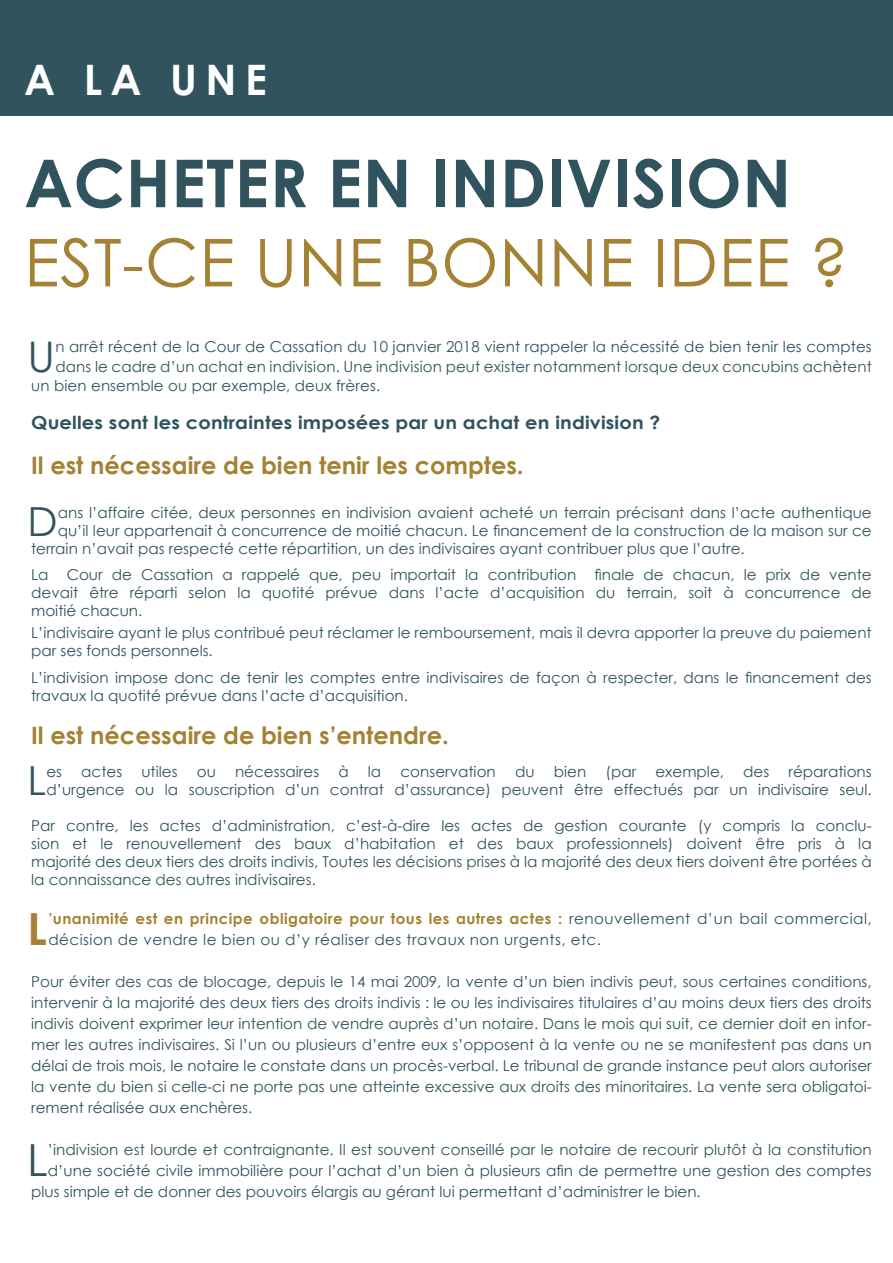
<style>
.page{position:relative;width:893px;height:1263px;background:#fff}
.page>*{position:absolute;margin:0;border:0;box-sizing:border-box;transform-origin:0 0}
.t1{font:700 66px "Century Gothic";letter-spacing:.01em;color:#30535d}
.t2{font:66px "Century Gothic";letter-spacing:.01em;color:#a48233}
.t3{font:700 44.25px "Century Gothic";color:#a48233}
.t4{font:44.25px "Century Gothic";color:#30535d}
.t5{font:42.15px "Century Gothic";color:#30535d}
.t6{font:700 42px "Century Gothic";color:#fff}
.t7{font:40.05px "Century Gothic";color:#30535d}
.t8{font:700 24px "Century Gothic";color:#a48233}
.t9{font:700 18px "Century Gothic";letter-spacing:.01em;color:#30535d;scale:1.08 1}
.t10{font:15px/18px "Century Gothic";color:#30535d;text-align:justify}
.t11{font:15px/21px "Century Gothic";letter-spacing:.03em;color:#30535d}
.s1{font-weight:700;color:#a48233}
</style>
<div class="page">
<div style="left:0;top:0;width:893px;height:116px;background:#30535d"></div>
<p class="t6" style="left:24px;top:48px;width:244px">A LA UNE</p>
<p class="t1" style="left:24px;top:133px;width:768px">ACHETER EN INDIVISION</p>
<p class="t2" style="left:24px;top:216px;width:826px">EST-CE UNE BONNE IDEE ?</p>
<p class="t5" style="left:27px;top:327px;width:29px">U</p>
<p class="t10" style="left:55px;top:337px;width:818px">n arrêt récent de la Cour de Cassation du 10 janvier 2018 vient rappeler la nécessité de bien tenir les comptes</p>
<p class="t10" style="left:55px;top:357px;width:818px">dans le cadre d’un achat en indivision. Une indivision peut exister notamment lorsque deux concubins achètent</p>
<p class="t10" style="left:31px;top:376px;width:351px">un bien ensemble ou par exemple, deux frères.</p>
<p class="t9" style="left:31px;top:409px;width:584px">Quelles sont les contraintes imposées par un achat en indivision ?</p>
<p class="t8" style="left:31px;top:447px;width:494px">Il est nécessaire de bien tenir les comptes.</p>
<p class="t7" style="left:28px;top:493px;width:32px">D</p>
<p class="t10" style="left:58px;top:503px;width:815px">ans l’affaire citée, deux personnes en indivision avaient acheté un terrain précisant dans l’acte authentique</p>
<p class="t10" style="left:58px;top:521px;width:815px">qu’il leur appartenait à concurrence de moitié chacun. Le financement de la construction de la maison sur ce</p>
<p class="t10" style="left:31px;top:539px;width:715px">terrain n’avait pas respecté cette répartition, un des indivisaires ayant contribuer plus que l’autre.</p>
<p class="t10" style="left:31px;top:565px;width:842px">La Cour de Cassation a rappelé que, peu importait la contribution finale de chacun, le prix de vente devait être réparti selon la quotité prévue dans l’acte d’acquisition du terrain, soit à concurrence de moitié chacun.</p>
<p class="t10" style="left:31px;top:624px;width:842px">L’indivisaire ayant le plus contribué peut réclamer le remboursement, mais il devra apporter la preuve du paiement par ses fonds personnels.</p>
<p class="t10" style="left:31px;top:668px;width:842px">L’indivision impose donc de tenir les comptes entre indivisaires de façon à respecter, dans le financement des travaux la quotité prévue dans l’acte d’acquisition.</p>
<p class="t8" style="left:31px;top:717px;width:419px">Il est nécessaire de bien s’entendre.</p>
<p class="t10" style="left:46px;top:762px;width:827px;text-align:right">réparations<br>d’urgence ou la souscription d’un contrat d’assurance) peuvent être effectués par un indivisaire seul.</p>
<p class="t10" style="left:31px;top:816px;width:842px">Par contre, les actes d’administration, c’est-à-dire les actes de gestion courante (y compris la conclu&shy;sion et le renouvellement des baux d’habitation et des baux professionnels) doivent être pris à la majorité des deux tiers des droits indivis, Toutes les décisions prises à la majorité des deux tiers doivent être portées à la connaissance des autres indivisaires.</p>
<p class="t3" style="left:28px;top:895px;width:21px">L</p>
<p class="t11" style="left:48px;top:907px;width:825px"><span class="s1">’unanimité est en principe obligatoire pour tous les autres actes :</span> renouvellement d’un bail commercial, décision de vendre le bien ou d’y réaliser des travaux non urgents, etc.</p>
<p class="t10" style="left:31px;top:970px;width:842px;line-height:21px">Pour éviter des cas de blocage, depuis le 14 mai 2009, la vente d’un bien indivis peut, sous certaines conditions, intervenir à la majorité des deux tiers des droits indivis : le ou les indivisaires titulaires d’au moins deux tiers des droits indivis doivent exprimer leur intention de vendre auprès d’un notaire. Dans le mois qui suit, ce dernier doit en infor&shy;mer les autres indivisaires. Si l’un ou plusieurs d’entre eux s’opposent à la vente ou ne se manifestent pas dans un délai de trois mois, le notaire le constate dans un procès-verbal. Le tribunal de grande instance peut alors autoriser la vente du bien si celle-ci ne porte pas une atteinte excessive aux droits des minoritaires. La vente sera obligatoi&shy;rement réalisée aux enchères.</p>
<p class="t4" style="left:27px;top:1129px;width:22px">L</p>
<p class="t10" style="left:48px;top:1140px;width:825px">’indivision est lourde et contraignante. Il est souvent conseillé par le notaire de recourir plutôt à la constitution</p>
<p class="t7" style="left:28px;top:752px;width:20px">L</p>
<p class="t10" style="left:46px;top:762px;width:17px">es</p>
<p class="t10" style="left:81px;top:762px;width:43px">actes</p>
<p class="t10" style="left:141px;top:762px;width:38px">utiles</p>
<p class="t10" style="left:197px;top:762px;width:21px">ou</p>
<p class="t10" style="left:235px;top:762px;width:86px">nécessaires</p>
<p class="t10" style="left:338px;top:762px;width:12px">à</p>
<p class="t10" style="left:368px;top:762px;width:15px">la</p>
<p class="t10" style="left:400px;top:762px;width:97px">conservation</p>
<p class="t10" style="left:515px;top:762px;width:21px">du</p>
<p class="t10" style="left:554px;top:762px;width:34px">bien</p>
<p class="t10" style="left:605px;top:762px;width:32px">(par</p>
<p class="t10" style="left:655px;top:762px;width:70px">exemple,</p>
<p class="t10" style="left:743px;top:762px;width:28px">des</p>
<p class="t10" style="left:48px;top:1161px;width:825px">d’une société civile immobilière pour l’achat d’un bien à plusieurs afin de permettre une gestion des comptes</p>
<p class="t10" style="left:31px;top:1182px;width:671px">plus simple et de donner des pouvoirs élargis au gérant lui permettant d’administrer le bien.</p>
</div>
